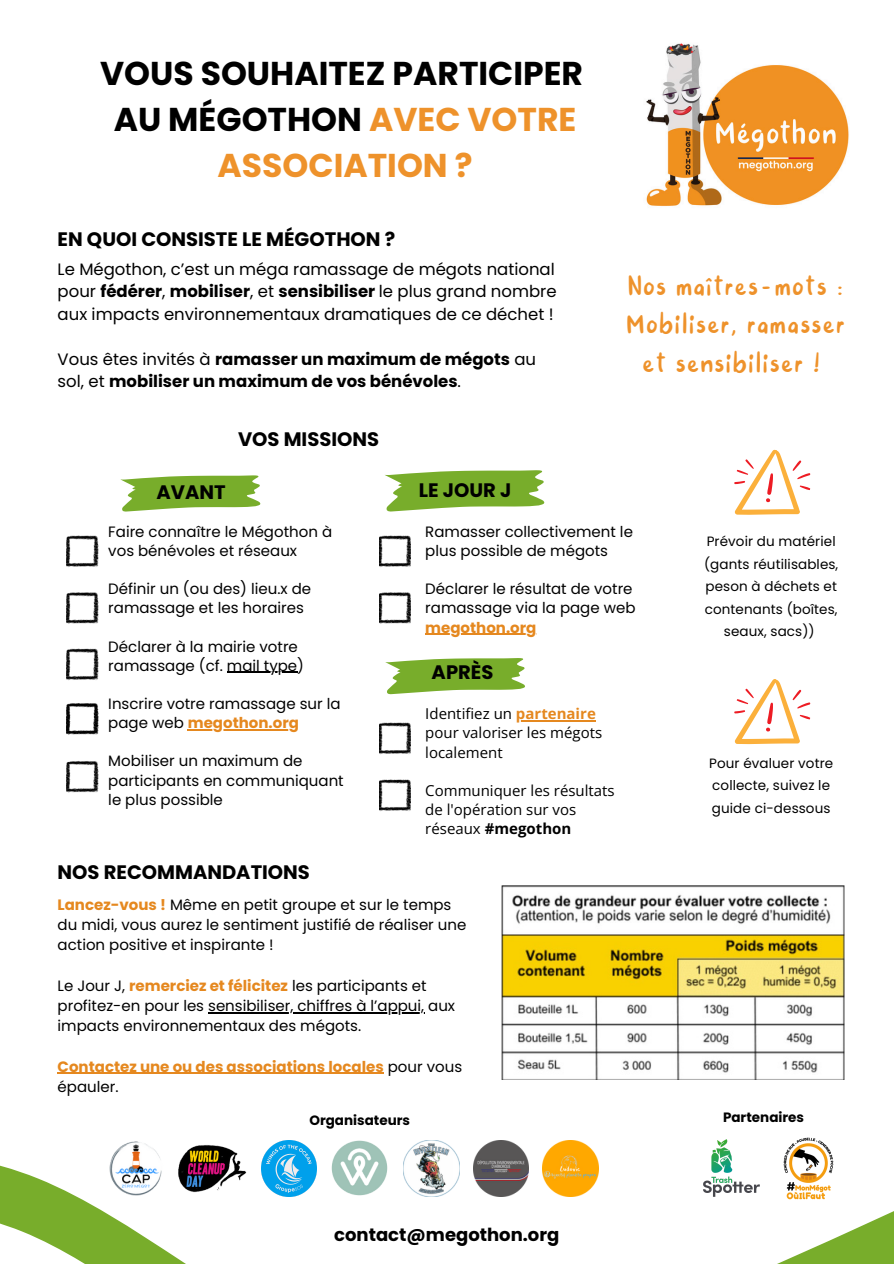
<style>
.page{position:relative;width:894px;height:1264px;background:#fff}
.page>*{position:absolute;margin:0;border:0;box-sizing:border-box;transform-origin:0 0}
.t1{font:700 33px/46.2px "Poppins";color:#000;text-align:center}
.t2{font:22.5px/38.2px "Pink Shark";letter-spacing:.08em;color:#ee922b;text-align:center}
.t3{font:700 19.5px "Poppins";color:#000}
.t4{font:700 18px "Poppins";color:#000}
.t5{font:16.5px/22.5px "Poppins";color:#000;text-align:justify}
.t6{font:700 16.5px/22.5px "Poppins";color:#000}
.t7{font:15px/19.2px "Poppins";color:#000}
.t8{font:15px/19.2px "Open Sans";color:#000}
.t9{font:700 15px/20.2px "Poppins";color:#e5881f}
.t10{font:700 15px "Open Sans";color:#000}
.t11{font:13.5px/22.5px "Poppins";letter-spacing:.005em;color:#000}
.t12{font:700 13.5px "Poppins";color:#000}
.s1{color:#ee922b}
.s2{font-weight:700}
.s3{font-weight:400}
.s4{font-weight:700;color:#e5881f}
.s5{font-weight:400;color:#000}
</style>
<div class="page">
<svg style="left:0;top:1160px;width:893px;height:103px"></svg>
<svg style="left:0;top:1199px;width:462px;height:64px"></svg>
<img style="left:646px;top:43px;width:203px;height:163px">
<img style="left:501px;top:886px;width:343px;height:193px">
<svg style="left:120px;top:475px;width:141px;height:36px"></svg>
<svg style="left:385px;top:470px;width:160px;height:41px"></svg>
<img style="left:67px;top:535px;width:31px;height:257px">
<img style="left:379px;top:535px;width:31px;height:89px">
<svg style="left:385px;top:658px;width:140px;height:36px"></svg>
<img style="left:379px;top:722px;width:31px;height:89px">
<svg style="left:734px;top:449px;width:77px;height:66px"></svg>
<svg style="left:734px;top:679px;width:77px;height:66px"></svg>
<hr style="left:516px;top:720px;width:79px;height:1px;background:#e5881f">
<hr style="left:208px;top:1011px;width:216px;height:2px;background:#000">
<hr style="left:69px;top:1072px;width:314px;height:1px;background:#e5881f">
<hr style="left:227px;top:672px;width:70px;height:1px;background:#000">
<hr style="left:188px;top:729px;width:111px;height:1px;background:#e5881f">
<hr style="left:425px;top:633px;width:111px;height:1px;background:#e5881f">
<img style="left:108px;top:1141px;width:55px;height:54px">
<img style="left:178px;top:1145px;width:69px;height:47px">
<img style="left:262px;top:1140px;width:55px;height:55px">
<img style="left:701px;top:1139px;width:62px;height:60px">
<img style="left:403px;top:1140px;width:56px;height:56px">
<img style="left:473px;top:1140px;width:55px;height:55px">
<img style="left:778px;top:1137px;width:59px;height:68px">
<img style="left:543px;top:1140px;width:55px;height:55px">
<img style="left:331px;top:1140px;width:57px;height:57px">
<p class="t1" style="left:100px;top:50px;width:484px">VOUS SOUHAITEZ PARTICIPER<br>AU MÉGOTHON <span class="s1">AVEC VOTRE<br>ASSOCIATION ?</span></p>
<p class="t3" style="left:58px;top:226px;width:339px">EN QUOI CONSISTE LE MÉGOTHON ?</p>
<p class="t5" style="left:58px;top:258px;width:500px">Le Mégothon, c’est un méga ramassage de mégots national pour <span class="s2">fédérer</span>, <span class="s2">mobiliser</span>, et <span class="s2">sensibiliser</span> le plus grand nombre aux impacts environnementaux dramatiques de ce déchet !</p>
<h3 class="t6" style="left:58px;top:348px;width:480px"><span class="s3">Vous êtes invités à</span> ramasser un maximum de mégots <span class="s3">au sol, et</span> mobiliser un maximum de vos bénévoles<span class="s3">.</span></h3>
<h5 class="t3" style="left:238px;top:425px;width:143px">VOS MISSIONS</h5>
<h5 class="t2" style="left:626px;top:266px;width:219px">Nos maîtres-mots :<br>Mobiliser, ramasser et sensibiliser !</h5>
<h5 class="t3" style="left:156px;top:479px;width:71px">AVANT</h5>
<h5 class="t3" style="left:419px;top:476px;width:94px">LE JOUR J</h5>
<p class="t7" style="left:108px;top:522px;width:225px">Faire connaître le Mégothon à vos bénévoles et réseaux</p>
<h5 class="t7" style="left:108px;top:579px;width:204px">Définir un (ou des) lieu.x de ramassage et les horaires</h5>
<h5 class="t7" style="left:108px;top:636px;width:197px">Déclarer à la mairie votre ramassage (cf. mail type)</h5>
<p class="t7" style="left:108px;top:694px;width:234px">Inscrire votre ramassage sur la page web <span class="s4">megothon.org</span></p>
<h3 class="t7" style="left:108px;top:751px;width:237px">Mobiliser un maximum de participants en communiquant</h3>
<p class="t7" style="left:108px;top:789px;width:116px">le plus possible</p>
<h5 class="t7" style="left:425px;top:522px;width:209px">Ramasser collectivement le plus possible de mégots</h5>
<h5 class="t7" style="left:425px;top:579px;width:212px">Déclarer le résultat de votre ramassage via la page web</h5>
<p class="t9" style="left:425px;top:617px;width:113px">megothon.org</p>
<h3 class="t3" style="left:431px;top:658px;width:63px">APRÈS</h3>
<p class="t8" style="left:425px;top:703px;width:172px">Identifiez un <span class="s4">partenaire</span></p>
<h5 class="t8" style="left:425px;top:723px;width:178px">pour valoriser les mégots localement</h5>
<h5 class="t8" style="left:425px;top:780px;width:191px">Communiquer les résultats de l'opération sur vos</h5>
<h5 class="t10" style="left:425px;top:818px;width:147px"><span class="s3">réseaux</span> #megothon</h5>
<h3 class="t3" style="left:58px;top:858px;width:254px">NOS RECOMMANDATIONS</h3>
<h2 class="t7" style="left:58px;top:894px;width:410px;line-height:20.2px"><span class="s4">Lancez-vous !</span> Même en petit groupe et sur le temps du midi, vous aurez le sentiment justifié de réaliser une action positive et inspirante !</h2>
<h3 class="t7" style="left:58px;top:975px;width:399px;line-height:20.2px">Le Jour J, <span class="s4">remerciez et félicitez</span> les participants et profitez-en pour les sensibiliser, chiffres à l’appui, aux</h3>
<p class="t7" style="left:58px;top:1016px;width:305px">impacts environnementaux des mégots.</p>
<p class="t9" style="left:58px;top:1056px;width:406px">Contactez une ou des associations locales <span class="s5">pour vous épauler.</span></p>
<p class="t11" style="left:704px;top:530px;width:136px;text-align:center">Prévoir du matériel (gants réutilisables, peson à déchets et contenants (boîtes, seaux, sacs))</p>
<h1 class="t11" style="left:709px;top:752px;width:125px">Pour évaluer votre collecte, suivez le guide ci-dessous</h1>
<h3 class="t12" style="left:309px;top:1110px;width:102px">Organisateurs</h3>
<h5 class="t12" style="left:722px;top:1107px;width:83px">Partenaires</h5>
<h5 class="t4" style="left:334px;top:1222px;width:227px">contact@megothon.org</h5>
</div>
